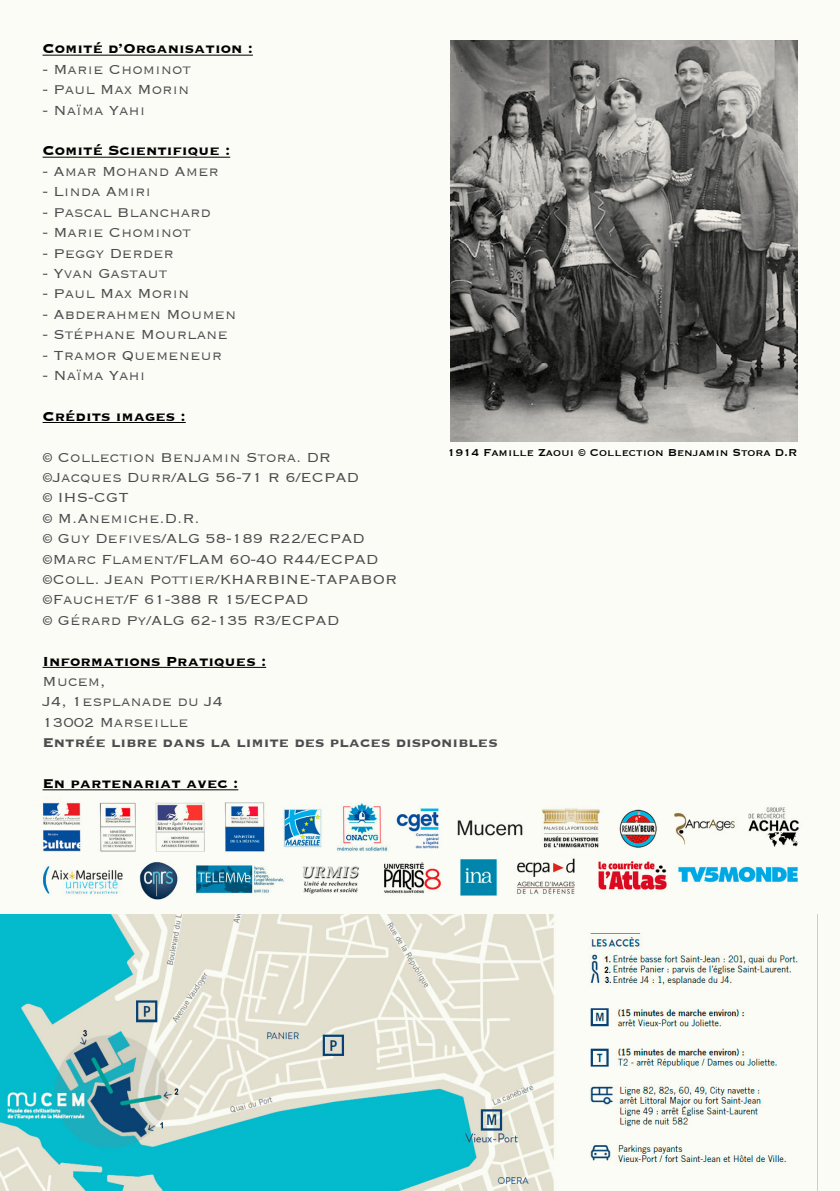
<style>
.page{position:relative;width:840px;height:1191px;background:#fff}
.page>*{position:absolute;margin:0;border:0;box-sizing:border-box;transform-origin:0 0}
.t1{font:300 17px/20.4px "Copperplate";color:#4d4d4f}
.t2{font:700 17px "Copperplate";color:#000}
.t3{font:700 17px "Copperplate";color:#4d4d4f}
.t4{font:13px "Copperplate";color:#000}
</style>
<div class="page">
<hr style="left:43px;top:55px;width:210px;height:1px;background:#000">
<hr style="left:43px;top:157px;width:187px;height:1px;background:#000">
<hr style="left:43px;top:422px;width:143px;height:1px;background:#000">
<hr style="left:43px;top:667px;width:223px;height:1px;background:#000">
<hr style="left:43px;top:789px;width:195px;height:1px;background:#000">
<img style="left:0;top:914px;width:818px;height:277px">
<img style="left:450px;top:40px;width:347px;height:401px">
<img style="left:39px;top:797px;width:764px;height:103px">
<p class="t2" style="left:43px;top:38px;width:212px">Comité d’Organisation :</p>
<p class="t1" style="left:43px;top:58px;width:150px">- Marie Chominot</p>
<p class="t1" style="left:43px;top:79px;width:148px">- Paul Max Morin</p>
<p class="t1" style="left:43px;top:99px;width:104px">- Naïma Yahi</p>
<p class="t2" style="left:43px;top:140px;width:189px">Comité Scientifique :</p>
<p class="t1" style="left:43px;top:160px;width:178px">- Amar Mohand Amer</p>
<p class="t1" style="left:43px;top:181px;width:110px">- Linda Amiri</p>
<p class="t1" style="left:43px;top:201px;width:170px">- Pascal Blanchard</p>
<p class="t1" style="left:43px;top:221px;width:150px">- Marie Chominot</p>
<p class="t1" style="left:43px;top:242px;width:133px">- Peggy Derder</p>
<p class="t1" style="left:43px;top:262px;width:126px">- Yvan Gastaut</p>
<p class="t1" style="left:43px;top:283px;width:148px">- Paul Max Morin</p>
<p class="t1" style="left:43px;top:303px;width:195px">- Abderahmen Moumen</p>
<p class="t1" style="left:43px;top:323px;width:187px">- Stéphane Mourlane</p>
<p class="t1" style="left:43px;top:344px;width:181px">- Tramor Quemeneur</p>
<p class="t1" style="left:43px;top:364px;width:104px">- Naïma Yahi</p>
<p class="t2" style="left:43px;top:405px;width:145px">Crédits images :</p>
<p class="t1" style="left:43px;top:446px;width:356px">© Collection Benjamin Stora. DR ©Jacques Durr/ALG 56-71 R 6/ECPAD<br>© IHS-CGT<br>© M.Anemiche.D.R.<br>© Guy Defives/ALG 58-189 R22/ECPAD ©Marc Flament/FLAM 60-40 R44/ECPAD ©Coll. Jean Pottier/KHARBINE-TAPABOR ©Fauchet/F 61-388 R 15/ECPAD<br>© Gérard Py/ALG 62-135 R3/ECPAD</p>
<p class="t2" style="left:43px;top:650px;width:225px">Informations Pratiques :</p>
<p class="t1" style="left:43px;top:670px;width:182px">Mucem,<br>J4, 1esplanade du J4<br>13002 Marseille</p>
<p class="t3" style="left:43px;top:731px;width:456px">Entrée libre dans la limite des places disponibles</p>
<p class="t2" style="left:43px;top:772px;width:197px">En partenariat avec :</p>
<p class="t4" style="left:447px;top:444px;width:351px">1914 Famille Zaoui © Collection Benjamin Stora D.R</p>
</div>
